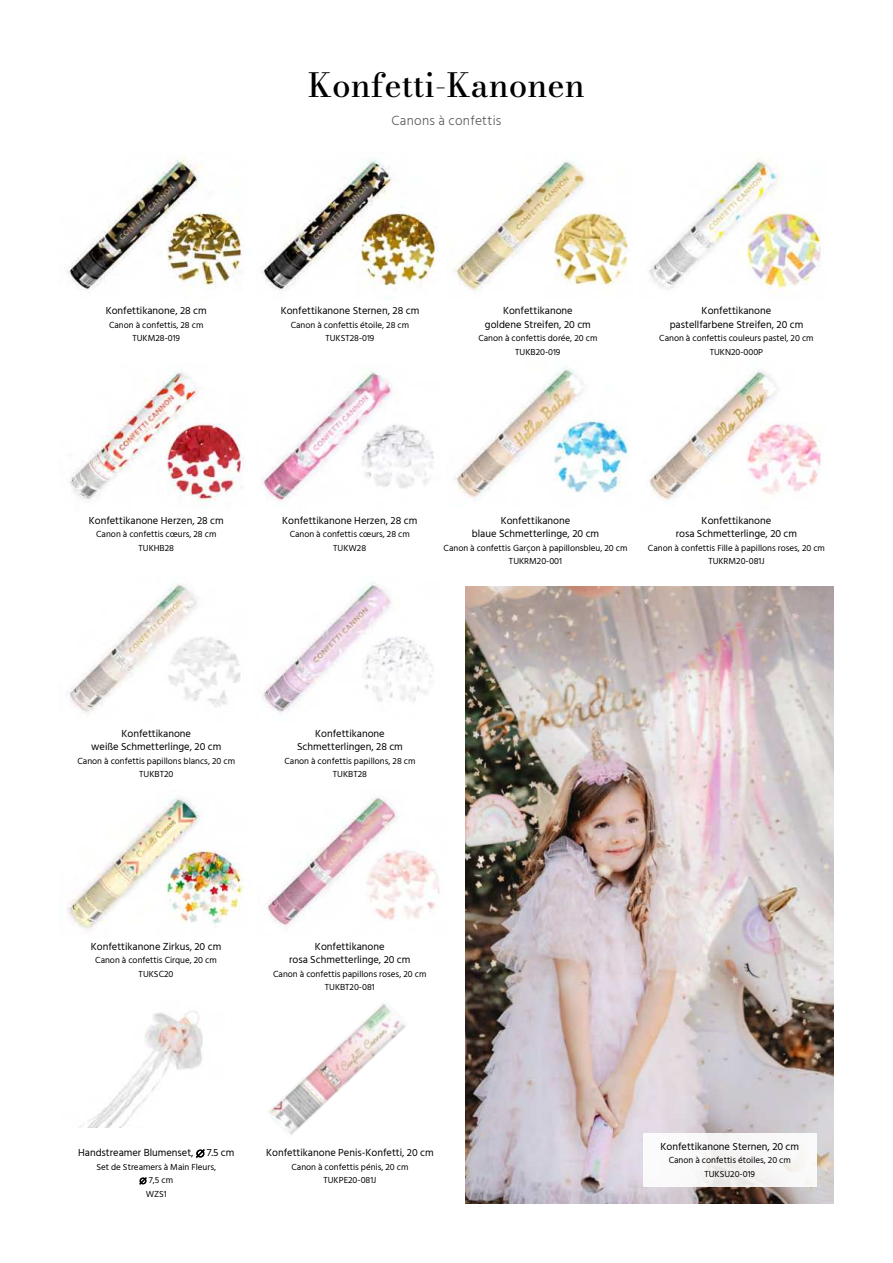
<style>
.page{position:relative;width:893px;height:1263px;background:#fff}
.page>*{position:absolute;margin:0;border:0;box-sizing:border-box;transform-origin:0 0}
.t1{font:500 33px "Bodoni Moda 9 pt";color:#000}
.t2{font:300 13.5px "Hind Siliguri";letter-spacing:.02em;color:#575756}
.t3{font:10.5px/13.5px "Hind Siliguri";color:#000;text-align:center}
.t4{font:9px/13.5px "Hind Siliguri";color:#000;text-align:center}
.s1{font-family:"Party Deco Source";font-size:9px}
.s2{font-family:"Party Deco Source";font-size:7.5px}
</style>
<div class="page">
<img style="left:79px;top:1011px;width:124px;height:117px">
<img style="left:262px;top:158px;width:175px;height:142px">
<img style="left:262px;top:371px;width:172px;height:131px">
<img style="left:266px;top:798px;width:174px;height:131px">
<img style="left:67px;top:796px;width:177px;height:135px">
<img style="left:649px;top:369px;width:172px;height:132px">
<img style="left:454px;top:366px;width:174px;height:133px">
<img style="left:67px;top:582px;width:367px;height:133px">
<img style="left:454px;top:160px;width:174px;height:132px">
<img style="left:649px;top:158px;width:172px;height:136px">
<img style="left:68px;top:158px;width:174px;height:132px">
<img style="left:69px;top:371px;width:175px;height:137px">
<img style="left:466px;top:586px;width:367px;height:617px">
<div style="left:643px;top:1133px;width:174px;height:54px;background:linear-gradient(to bottom,#faf9fa,#f5f3f3)"></div>
<img style="left:268px;top:1003px;width:138px;height:132px">
<h1 class="t1" style="left:308px;top:71px;width:279px">Konfetti-Kanonen</h1>
<h2 class="t2" style="left:392px;top:115px;width:111px">Canons à confettis</h2>
<p class="t3" style="left:106px;top:304px;width:103px">Konfettikanone, 28 cm</p>
<p class="t4" style="left:109px;top:318px;width:96px">Canon à confettis, 28 cm<br>TUKM28-019</p>
<p class="t3" style="left:281px;top:304px;width:140px">Konfettikanone Sternen, 28 cm</p>
<p class="t4" style="left:291px;top:318px;width:120px">Canon à confettis étoile, 28 cm<br>TUKST28-019</p>
<p class="t3" style="left:485px;top:304px;width:107px">Konfettikanone goldene Streifen, 20 cm</p>
<p class="t4" style="left:478px;top:332px;width:120px">Canon à confettis dorée, 20 cm<br>TUKB20-019</p>
<p class="t3" style="left:670px;top:304px;width:135px">Konfettikanone pastellfarbene Streifen, 20 cm</p>
<p class="t4" style="left:659px;top:332px;width:156px">Canon à confettis couleurs pastel, 20 cm<br>TUKN20-000P</p>
<p class="t3" style="left:89px;top:514px;width:137px">Konfettikanone Herzen, 28 cm</p>
<p class="t4" style="left:96px;top:528px;width:122px">Canon à confettis cœurs, 28 cm<br>TUKHB28</p>
<p class="t3" style="left:282px;top:514px;width:137px">Konfettikanone Herzen, 28 cm</p>
<p class="t4" style="left:290px;top:528px;width:122px">Canon à confettis cœurs, 28 cm<br>TUKW28</p>
<p class="t3" style="left:472px;top:514px;width:129px">Konfettikanone<br>blaue Schmetterlinge, 20 cm</p>
<p class="t4" style="left:444px;top:541px;width:185px">Canon à confettis Garçon à papillonsbleu, 20 cm<br>TUKRM20-001</p>
<p class="t3" style="left:676px;top:514px;width:123px">Konfettikanone<br>rosa Schmetterlinge, 20 cm</p>
<p class="t4" style="left:648px;top:541px;width:179px">Canon à confettis Fille à papillons roses, 20 cm<br>TUKRM20-081J</p>
<p class="t3" style="left:91px;top:726px;width:131px">Konfettikanone<br>weiße Schmetterlinge, 20 cm</p>
<p class="t4" style="left:78px;top:754px;width:159px">Canon à confettis papillons blancs, 20 cm<br>TUKBT20</p>
<p class="t3" style="left:297px;top:726px;width:107px">Konfettikanone<br>Schmetterlingen, 28 cm</p>
<p class="t4" style="left:284px;top:754px;width:132px">Canon à confettis papillons, 28 cm<br>TUKBT28</p>
<p class="t3" style="left:91px;top:939px;width:132px">Konfettikanone Zirkus, 20 cm</p>
<p class="t4" style="left:95px;top:953px;width:123px">Canon à confettis Cirque, 20 cm<br>TUKSC20</p>
<p class="t3" style="left:289px;top:939px;width:123px">Konfettikanone<br>rosa Schmetterlinge, 20 cm</p>
<p class="t4" style="left:273px;top:967px;width:155px">Canon à confettis papillons roses, 20 cm<br>TUKBT20-081</p>
<p class="t3" style="left:78px;top:1146px;width:158px">Handstreamer Blumenset, <span class="s1">%</span> 7.5 cm</p>
<p class="t4" style="left:96px;top:1160px;width:121px">Set de Streamers à Main Fleurs, <span class="s2">%</span> 7,5 cm<br>WZS1</p>
<p class="t3" style="left:266px;top:1146px;width:169px">Konfettikanone Penis-Konfetti, 20 cm</p>
<p class="t4" style="left:292px;top:1160px;width:118px">Canon à confettis pénis, 20 cm<br>TUKPE20-081J</p>
<p class="t3" style="left:660px;top:1139px;width:140px">Konfettikanone Sternen, 20 cm</p>
<p class="t4" style="left:669px;top:1153px;width:124px">Canon à confettis étoiles, 20 cm<br>TUKSU20-019</p>
</div>
